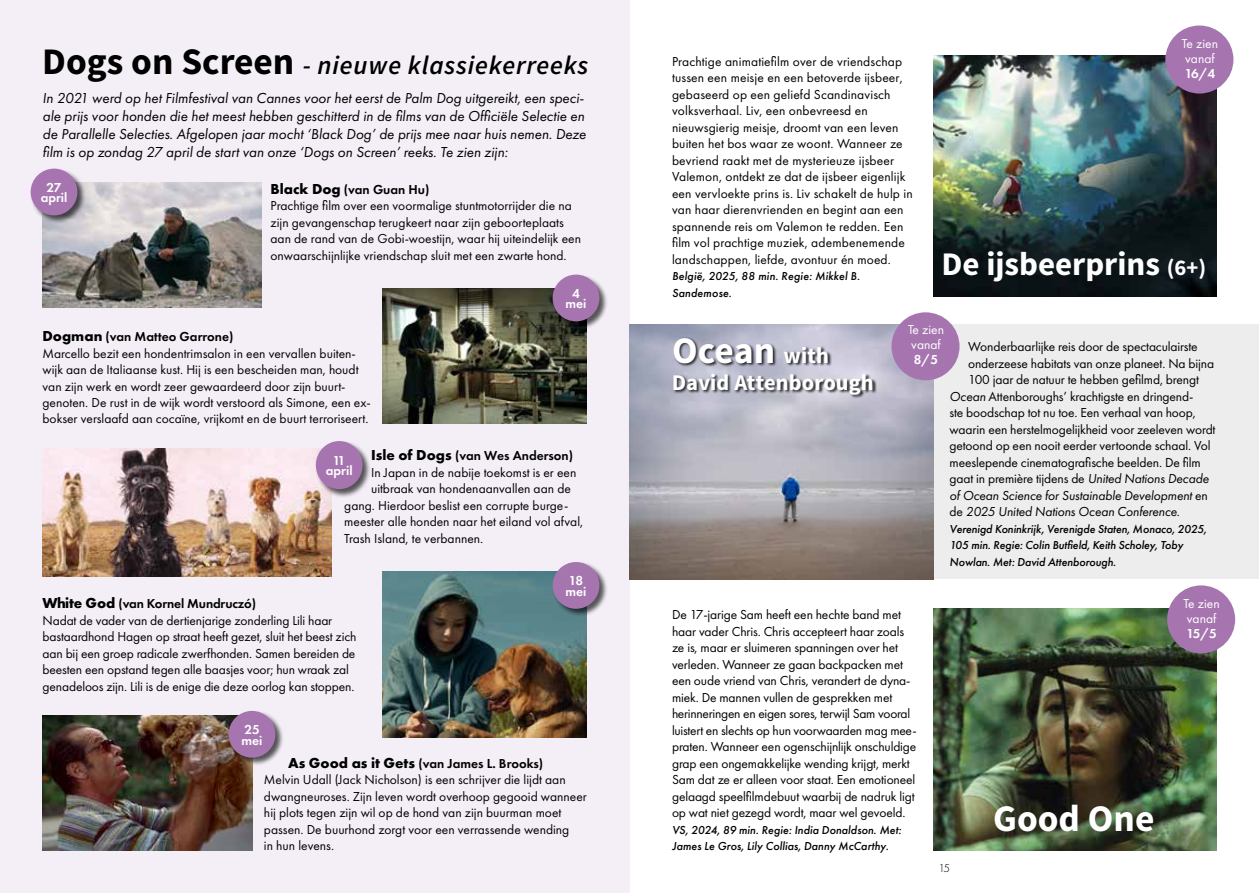
<style>
.page{position:relative;width:1259px;height:893px;background:#fff}
.page>*{position:absolute;margin:0;border:0;box-sizing:border-box;transform-origin:0 0}
.t1{font:700 37.5px "Source Sans Pro";color:#fff}
.t2{font:700 33px "Source Sans Pro";color:#fff}
.t3{font:italic 600 26.25px "Source Sans Pro";letter-spacing:.03em;color:#000}
.t4{font:700 22.5px "Source Sans Pro";letter-spacing:.005em;color:#fff}
.t5{font:italic 15px/18px "Futura PT";color:#000}
.t6{font:13.5px/16.5px "Futura PT";color:#000}
.t7{font:italic 13.5px "Futura PT";letter-spacing:-.01em;color:#000}
.t8{font:600 13.5px/10.5px "Futura PT";color:#fff;text-align:center}
.t9{font:13.5px/15px "Futura PT";color:#fff}
.t10{font:600 13.5px "Futura PT";color:#000}
.t11{font:italic 500 12px/16.5px "Futura PT";letter-spacing:-.01em;color:#000}
.t12{font:italic 500 12px/16.5px "Futura PT";letter-spacing:.01em;color:#000}
.t13{font:300 12px "Futura PT";color:#000}
.s1{font-weight:700;font-style:normal;font-size:37.5px}
.s2{font-weight:700;font-size:15px}
.s3{font-weight:600}
.s4{font-size:22.5px}
.s5{font-style:italic}
.s6{font-style:normal}
</style>
<div class="page">
<div style="left:0;top:0;width:629px;height:893px;background:#f4eff7"></div>
<img style="left:933px;top:609px;width:283px;height:241px">
<div style="left:884px;top:325px;width:375px;height:254px;background:#ededed"></div>
<img style="left:933px;top:55px;width:283px;height:242px">
<img style="left:629px;top:325px;width:304px;height:254px">
<div style="left:674px;top:337px;width:203px;height:61px;background:#000;opacity:.8"></div>
<div style="left:1165px;top:26px;width:68px;height:68px;background:#a675b0;border-radius:50%"></div>
<div style="left:1167px;top:585px;width:68px;height:68px;background:#a675b0;border-radius:50%"></div>
<div style="left:891px;top:312px;width:68px;height:68px;background:#a675b0;border-radius:50%"></div>
<img style="left:43px;top:182px;width:218px;height:126px">
<img style="left:43px;top:449px;width:289px;height:127px">
<img style="left:43px;top:715px;width:209px;height:135px">
<img style="left:383px;top:288px;width:204px;height:136px">
<img style="left:383px;top:572px;width:204px;height:165px">
<div style="left:30px;top:168px;width:56px;height:56px;background:#000;opacity:.65"></div>
<div style="left:31px;top:169px;width:46px;height:46px;background:#a675b0;border-radius:50%"></div>
<div style="left:552px;top:274px;width:56px;height:56px;background:#000;opacity:.65"></div>
<div style="left:552px;top:275px;width:47px;height:46px;background:#a675b0;border-radius:50%"></div>
<div style="left:315px;top:441px;width:56px;height:57px;background:#000;opacity:.65"></div>
<div style="left:316px;top:441px;width:46px;height:48px;background:#a675b0;border-radius:50%"></div>
<div style="left:552px;top:562px;width:56px;height:56px;background:#000;opacity:.65"></div>
<div style="left:552px;top:562px;width:47px;height:47px;background:#a675b0;border-radius:50%"></div>
<div style="left:228px;top:710px;width:56px;height:57px;background:#000;opacity:.65"></div>
<div style="left:229px;top:711px;width:46px;height:47px;background:#a675b0;border-radius:50%"></div>
<h3 class="t3" style="left:43px;top:49px;width:547px"><span class="s1">Dogs on Screen</span> - nieuwe klassiekerreeks</h3>
<p class="t5" style="left:43px;top:89px;width:545px">In 2021 werd op het Filmfestival van Cannes voor het eerst de Palm Dog uitgereikt, een speci&shy;ale prijs voor honden die het meest hebben geschitterd in de films van de Officiële Selectie en de Parallelle Selecties. Afgelopen jaar mocht ‘Black Dog’ de prijs mee naar huis nemen. Deze film is op zondag 27 april de start van onze ‘Dogs on Screen’ reeks. Te zien zijn:</p>
<p class="t6" style="left:270px;top:181px;width:312px"><span class="s2">Black Dog</span> <span class="s3">(van Guan Hu)<br></span>Prachtige film over een voormalige stuntmotorrijder die na zijn gevangenschap terugkeert naar zijn geboorteplaats aan de rand van de Gobi-woestijn, waar hij uiteindelijk een onwaarschijnlijke vriendschap sluit met een zwarte hond.</p>
<p class="t8" style="left:41px;top:182px;width:28px">27 april</p>
<p class="t6" style="left:43px;top:328px;width:330px"><span class="s2">Dogman</span> <span class="s3">(van Matteo Garrone)<br></span>Marcello bezit een hondentrimsalon in een vervallen buiten&shy;wijk aan de Italiaanse kust. Hij is een bescheiden man, houdt van zijn werk en wordt zeer gewaardeerd door zijn buurt&shy;genoten. De rust in de wijk wordt verstoord als Simone, een ex&shy;bokser verslaafd aan cocaïne, vrijkomt en de buurt terroriseert.</p>
<p class="t8" style="left:565px;top:288px;width:22px">4 mei</p>
<p class="t10" style="left:371px;top:447px;width:204px"><span class="s2">Isle of Dogs</span> (van Wes Anderson)</p>
<p class="t6" style="left:371px;top:464px;width:207px">In Japan in de nabije toekomst is er een</p>
<p class="t6" style="left:371px;top:481px;width:201px">uitbraak van hondenaanvallen aan de</p>
<p class="t6" style="left:344px;top:497px;width:225px">gang. Hierdoor beslist een corrupte burge-</p>
<p class="t6" style="left:344px;top:514px;width:240px">meester alle honden naar het eiland vol afval,</p>
<p class="t6" style="left:344px;top:530px;width:141px">Trash Island, te verbannen.</p>
<p class="t8" style="left:326px;top:455px;width:28px">11 april</p>
<p class="t6" style="left:43px;top:596px;width:315px"><span class="s2">White God</span> <span class="s3">(van Kornel Mundruczó)<br></span>Nadat de vader van de dertienjarige zonderling Lili haar bastaardhond Hagen op straat heeft gezet, sluit het beest zich aan bij een groep radicale zwerfhonden. Samen bereiden de beesten een opstand tegen alle baasjes voor; hun wraak zal genadeloos zijn. Lili is de enige die deze oorlog kan stoppen.</p>
<p class="t8" style="left:241px;top:724px;width:22px;text-align:left">25 mei</p>
<p class="t8" style="left:565px;top:575px;width:22px;text-align:left">18 mei</p>
<p class="t6" style="left:264px;top:755px;width:324px;text-indent:24px"><span class="s2">As Good as it Gets</span> <span class="s3">(van James L. Brooks)<br></span>Melvin Udall (Jack Nicholson) is een schrijver die lijdt aan dwangneuroses. Zijn leven wordt overhoop gegooid wanneer hij plots tegen zijn wil op de hond van zijn buurman moet passen. De buurhond zorgt voor een verrassende wending<br>in hun levens.</p>
<p class="t6" style="left:672px;top:53px;width:242px">Prachtige animatiefilm over de vriendschap tussen een meisje en een betoverde ijsbeer, gebaseerd op een geliefd Scandinavisch volksverhaal. Liv, een onbevreesd en nieuwsgierig meisje, droomt van een leven buiten het bos waar ze woont. Wanneer ze bevriend raakt met de mysterieuze ijsbeer Valemon, ontdekt ze dat de ijsbeer eigenlijk een vervloekte prins is. Liv schakelt de hulp in van haar dierenvrienden en begint aan een spannende reis om Valemon te redden. Een film vol prachtige muziek, adembenemende landschappen, liefde, avontuur én moed.</p>
<p class="t12" style="left:672px;top:268px;width:189px">België, 2025, 88 min. Regie: Mikkel B.<br>Sandemose.</p>
<p class="t9" style="left:1182px;top:36px;width:38px">Te zien vanaf</p>
<p class="t8" style="left:1184px;top:68px;width:32px">16/4</p>
<h2 class="t2" style="left:941px;top:242px;width:266px">De ijsbeerprins <span class="s4">(6+)</span></h2>
<h1 class="t1" style="left:672px;top:326px;width:158px">Ocean <span class="s4">with</span></h1>
<h3 class="t4" style="left:672px;top:368px;width:203px">David Attenborough</h3>
<p class="t9" style="left:908px;top:322px;width:38px">Te zien vanaf</p>
<p class="t8" style="left:914px;top:354px;width:26px">8/5</p>
<p class="t6" style="left:968px;top:338px;width:231px">Wonderbaarlijke reis door de spectaculairste</p>
<p class="t6" style="left:968px;top:355px;width:248px">onderzeese habitats van onze planeet. Na bijna</p>
<p class="t6" style="left:968px;top:371px;width:232px">100 jaar de natuur te hebben gefilmd, brengt</p>
<p class="t6" style="left:949px;top:388px;width:245px"><span class="s5">Ocean</span> Attenboroughs’ krachtigste en dringend-</p>
<p class="t6" style="left:949px;top:404px;width:248px">ste boodschap tot nu toe. Een verhaal van hoop,</p>
<p class="t6" style="left:949px;top:421px;width:267px">waarin een herstelmogelijkheid voor zeeleven wordt</p>
<p class="t6" style="left:949px;top:437px;width:263px">getoond op een nooit eerder vertoonde schaal. Vol</p>
<p class="t6" style="left:949px;top:454px;width:253px">meeslepende cinematografische beelden. De film</p>
<p class="t6" style="left:949px;top:470px;width:261px">gaat in première tijdens de <span class="s5">United Nations Decade</span></p>
<p class="t7" style="left:949px;top:487px;width:260px">of Ocean Science for Sustainable Development <span class="s6">en</span></p>
<p class="t7" style="left:949px;top:504px;width:232px"><span class="s6">de</span> 2025 United Nations Ocean Conference<span class="s6">.</span></p>
<p class="t11" style="left:949px;top:520px;width:258px">Verenigd Koninkrijk, Verenigde Staten, Monaco, 2025,<br>105 min. Regie: Colin Butfield, Keith Scholey, Toby<br>Nowlan. Met: David Attenborough.</p>
<p class="t6" style="left:672px;top:606px;width:246px">De 17-jarige Sam heeft een hechte band met haar vader Chris. Chris accepteert haar zoals ze is, maar er sluimeren spanningen over het verleden. Wanneer ze gaan backpacken met een oude vriend van Chris, verandert de dyna&shy;miek. De mannen vullen de gesprekken met herinneringen en eigen sores, terwijl Sam vooral luistert en slechts op hun voorwaarden mag mee&shy;praten. Wanneer een ogenschijnlijk onschuldige grap een ongemakkelijke wending krijgt, merkt Sam dat ze er alleen voor staat. Een emotioneel gelaagd speelfilmdebuut waarbij de nadruk ligt op wat niet gezegd wordt, maar wel gevoeld.</p>
<p class="t11" style="left:672px;top:821px;width:231px">VS, 2024, 89 min. Regie: India Donaldson. Met:<br>James Le Gros, Lily Collias, Danny McCarthy.</p>
<p class="t13" style="left:938px;top:862px;width:13px">15</p>
<p class="t9" style="left:1183px;top:595px;width:38px">Te zien vanaf</p>
<p class="t8" style="left:1186px;top:628px;width:32px">15/5</p>
<h1 class="t1" style="left:993px;top:795px;width:163px">Good One</h1>
</div>
